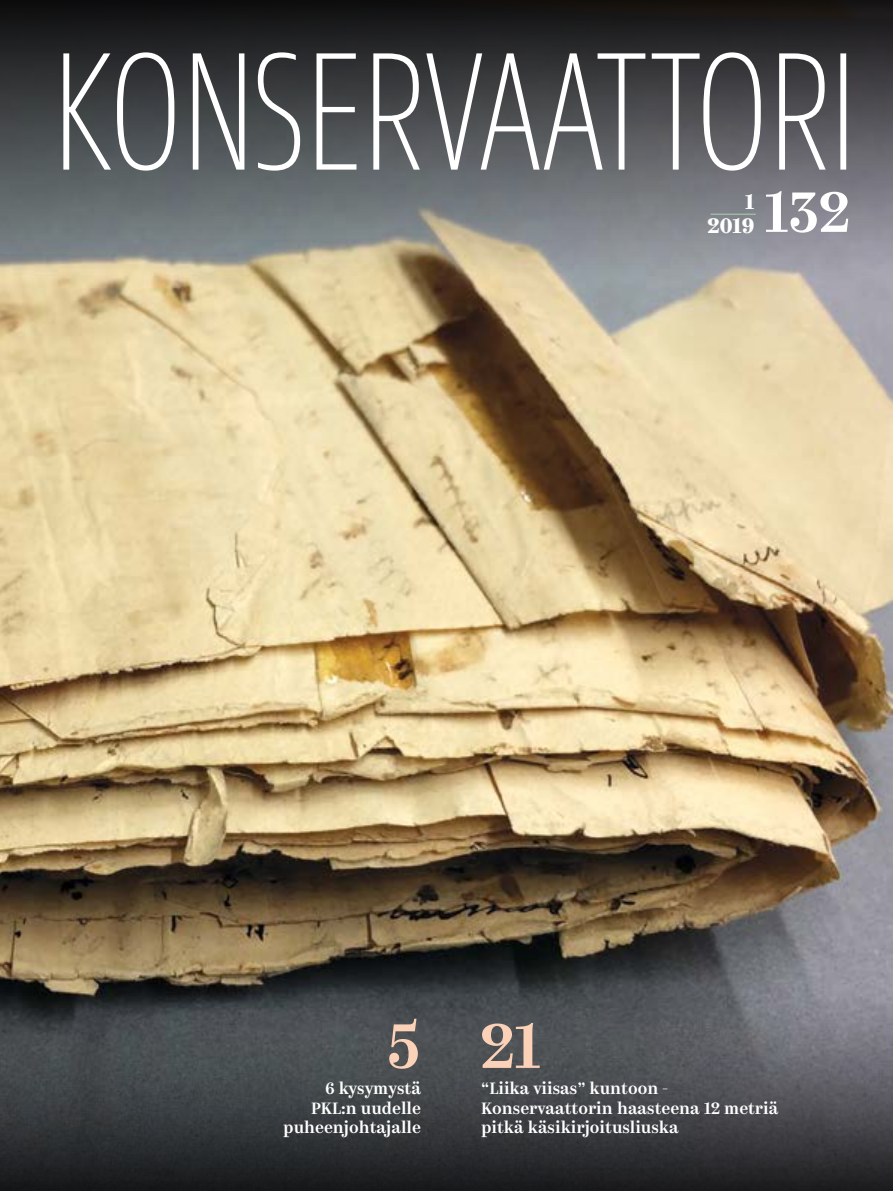
<style>
.page{position:relative;width:893px;height:1191px;background:#fff}
.page>*{position:absolute;margin:0;border:0;box-sizing:border-box;transform-origin:0 0}
.t1{font:500 63px "Kazimir";color:#fbd1b7}
.t2{font:500 57px "Kazimir";color:#fff}
.t3{font:700 21px/24px "Kazimir";color:#fff;text-align:right}
.t4{font:500 16.5px/19.5px "Kazimir";color:#fff;text-align:right}
</style>
<div class="page">
<img style="left:0;top:276px;width:893px;height:713px">
<svg style="left:0;top:0;width:893px;height:276px;background:#606160"></svg>
<svg style="left:0;top:989px;width:893px;height:202px;background:#404346"></svg>
<hr style="left:710px;top:214px;width:46px;height:1px;background:#a9c7aa">
<svg style="left:63px;top:52px;width:783px;height:119px"></svg>
<p class="t3" style="left:708px;top:190px;width:48px">1<br>2019</p>
<h2 class="t2" style="left:764px;top:177px;width:87px">132</h2>
<h1 class="t1" style="left:387px;top:1007px;width:156px">5 21</h1>
<p class="t4" style="left:283px;top:1079px;width:139px">6 kysymystä<br>PKL:n uudelle puheenjohtajalle</p>
<p class="t4" style="left:481px;top:1079px;width:299px;text-align:left">“Liika viisas” kuntoon -<br>Konservaattorin haasteena 12 metriä pitkä käsikirjoitusliuska</p>
</div>
